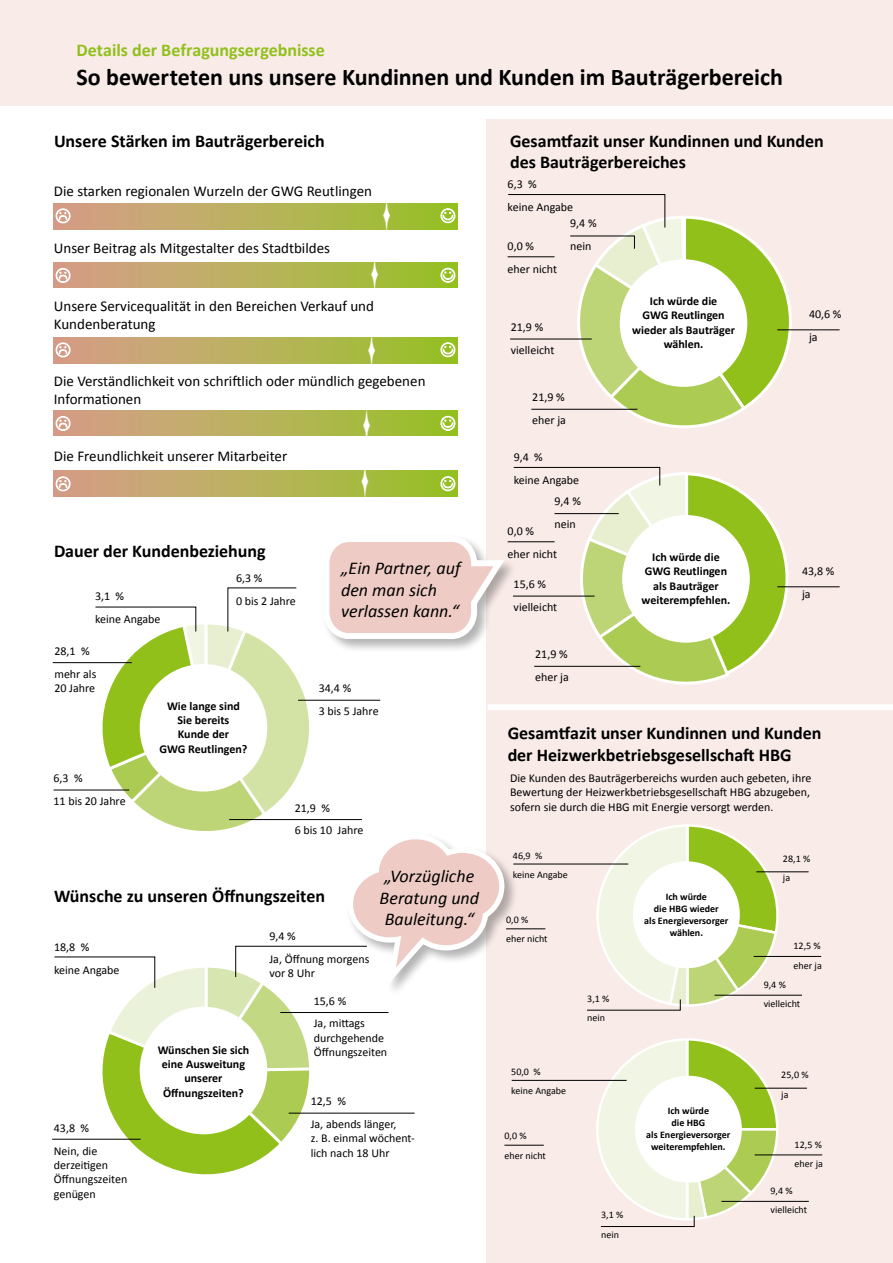
<style>
.page{position:relative;width:893px;height:1263px;background:#fff}
.page>*{position:absolute;margin:0;border:0;box-sizing:border-box;transform-origin:0 0}
.t1{font:45px/75.2px "Zapf Dingbats ITC";color:#fff;text-align:justify;scale:.2 1}
.t2{font:700 24px "Calibri";letter-spacing:-.005em;color:#000}
.t3{font:700 18px/21.6px "Calibri";color:#000}
.t4{font:italic 18px/21.6px "Calibri";color:#000}
.t5{font:700 18px "Calibri";color:#91c01b}
.t6{font:15px/18px "Calibri";color:#000}
.t7{font:12px/23px "Calibri";color:#000}
.t8{font:700 12px/14.4px "Calibri";color:#000;text-align:center}
.t9{font:10.05px/19.2px "Calibri";color:#000}
.t10{font:700 10.05px/12px "Calibri";color:#000;text-align:center}
</style>
<div class="page">
<div style="left:486px;top:119px;width:407px;height:1144px;background:#f8ebe8"></div>
<div style="left:0;top:0;width:893px;height:105px;background:#f8ebe8"></div>
<hr style="left:53px;top:662px;width:79px;height:1px;background:#000">
<hr style="left:52px;top:1139px;width:89px;height:1px;background:#000">
<div style="left:54px;top:203px;width:404px;height:26px;background:linear-gradient(to right,#d89e8d,#96c327)"></div>
<div style="left:54px;top:262px;width:404px;height:26px;background:linear-gradient(to right,#d89e8d,#96c327)"></div>
<div style="left:54px;top:338px;width:404px;height:25px;background:linear-gradient(to right,#d89e8d,#96c327)"></div>
<div style="left:54px;top:410px;width:404px;height:26px;background:linear-gradient(to right,#d89e8d,#96c327)"></div>
<div style="left:54px;top:471px;width:404px;height:25px;background:linear-gradient(to right,#d89e8d,#96c327)"></div>
<hr style="left:777px;top:329px;width:63px;height:1px;background:#000">
<svg style="left:507px;top:194px;width:286px;height:234px"></svg>
<hr style="left:531px;top:409px;width:106px;height:1px;background:#000">
<div style="left:488px;top:704px;width:405px;height:6px;background:#fff"></div>
<hr style="left:777px;top:586px;width:63px;height:1px;background:#000">
<svg style="left:513px;top:467px;width:277px;height:218px"></svg>
<hr style="left:534px;top:666px;width:106px;height:1px;background:#000">
<svg style="left:586px;top:824px;width:194px;height:187px"></svg>
<hr style="left:756px;top:871px;width:53px;height:1px;background:#000">
<hr style="left:714px;top:995px;width:88px;height:1px;background:#000">
<hr style="left:506px;top:928px;width:39px;height:1px;background:#000">
<hr style="left:513px;top:864px;width:115px;height:1px;background:#000">
<hr style="left:754px;top:956px;width:67px;height:1px;background:#000">
<svg style="left:595px;top:1038px;width:185px;height:189px"></svg>
<hr style="left:755px;top:1088px;width:52px;height:1px;background:#000">
<hr style="left:721px;top:1201px;width:88px;height:1px;background:#000">
<hr style="left:504px;top:1145px;width:40px;height:1px;background:#000">
<hr style="left:512px;top:1080px;width:115px;height:1px;background:#000">
<hr style="left:755px;top:1154px;width:67px;height:1px;background:#000">
<div style="left:321px;top:534px;width:196px;height:119px;background:#000;opacity:.3"></div>
<div style="left:326px;top:539px;width:148px;height:97px;background:#eeccc5;border-radius:23px"></div>
<div style="left:323px;top:536px;width:154px;height:103px;border:6px solid #fff;border-radius:23px"></div>
<div style="left:346px;top:832px;width:172px;height:166px;background:#000;opacity:.3"></div>
<svg style="left:54px;top:587px;width:453px;height:588px"></svg>
<svg style="left:440px;top:208px;width:16px;height:15px"></svg>
<svg style="left:55px;top:208px;width:16px;height:22px"></svg>
<svg style="left:440px;top:267px;width:16px;height:16px"></svg>
<svg style="left:55px;top:268px;width:16px;height:20px"></svg>
<svg style="left:440px;top:342px;width:16px;height:15px"></svg>
<svg style="left:55px;top:342px;width:16px;height:22px"></svg>
<svg style="left:440px;top:416px;width:16px;height:15px"></svg>
<svg style="left:55px;top:416px;width:16px;height:20px"></svg>
<svg style="left:440px;top:476px;width:16px;height:15px"></svg>
<svg style="left:55px;top:476px;width:16px;height:21px"></svg>
<svg style="left:384px;top:203px;width:6px;height:27px"></svg>
<svg style="left:362px;top:470px;width:6px;height:27px"></svg>
<h3 class="t5" style="left:77px;top:38px;width:250px">Details der Befragungsergebnisse</h3>
<h2 class="t2" style="left:77px;top:61px;width:708px">So bewerteten uns unsere Kundinnen und Kunden im Bauträgerbereich</h2>
<h3 class="t3" style="left:54px;top:130px;width:272px">Unsere Stärken im Bauträgerbereich</h3>
<h3 class="t3" style="left:510px;top:130px;width:315px">Gesamtfazit unser Kundinnen und Kunden des Bauträgerbereiches</h3>
<p class="t6" style="left:54px;top:182px;width:320px">Die starken regionalen Wurzeln der GWG Reutlingen</p>
<p class="t6" style="left:54px;top:240px;width:278px">Unser Beitrag als Mitgestalter des Stadtbildes</p>
<h1 class="t1" style="left:363px;top:237px;width:78px">✦ ✦ ✦</h1>
<p class="t6" style="left:54px;top:297px;width:322px">Unsere Servicequalität in den Bereichen Verkauf und<br>Kundenberatung</p>
<p class="t6" style="left:54px;top:372px;width:373px">Die Verständlichkeit von schriftlich oder mündlich gegebenen<br>Informationen</p>
<p class="t6" style="left:54px;top:447px;width:235px">Die Freundlichkeit unserer Mitarbeiter</p>
<h3 class="t3" style="left:54px;top:540px;width:213px">Dauer der Kundenbeziehung</h3>
<p class="t7" style="left:95px;top:585px;width:67px">3,1 %<br>keine Angabe</p>
<p class="t7" style="left:54px;top:640px;width:43px">28,1 % mehr als</p>
<p class="t7" style="left:54px;top:677px;width:42px">20 Jahre</p>
<p class="t7" style="left:236px;top:567px;width:61px">6,3 %<br>0 bis 2 Jahre</p>
<p class="t8" style="left:160px;top:698px;width:89px">Wie lange sind<br>Sie bereits<br>Kunde der<br>GWG Reutlingen?</p>
<h3 class="t4" style="left:341px;top:557px;width:121px">„Ein Partner, auf den man sich verlassen kann.“</h3>
<p class="t7" style="left:319px;top:676px;width:61px">34,4 %<br>3 bis 5 Jahre</p>
<p class="t7" style="left:54px;top:767px;width:74px">6,3 %<br>11 bis 20 Jahre</p>
<p class="t7" style="left:295px;top:796px;width:70px">21,9 %<br>6 bis 10 Jahre</p>
<h3 class="t3" style="left:54px;top:885px;width:273px">Wünsche zu unseren Öffnungszeiten</h3>
<h3 class="t4" style="left:380px;top:865px;width:101px">„Vorzügliche<br>Beratung und<br>Bauleitung.“</h3>
<p class="t7" style="left:54px;top:935px;width:67px">18,8 %<br>keine Angabe</p>
<p class="t7" style="left:54px;top:1116px;width:45px">43,8 %<br>Nein, die</p>
<p class="t7" style="left:54px;top:1158px;width:75px;line-height:14.4px">derzeitigen<br>Öffnungszeiten genügen</p>
<p class="t8" style="left:158px;top:1042px;width:93px">Wünschen Sie sich eine Ausweitung unserer<br>Öffnungszeiten?</p>
<p class="t7" style="left:269px;top:924px;width:101px">9,4 %<br>Ja, Öffnung morgens</p>
<p class="t7" style="left:269px;top:962px;width:47px">vor 8 Uhr</p>
<p class="t7" style="left:314px;top:989px;width:53px">15,6 %<br>Ja, mittags</p>
<p class="t7" style="left:314px;top:1031px;width:75px;line-height:14.4px">durchgehende<br>Öffnungszeiten</p>
<p class="t7" style="left:311px;top:1090px;width:87px">12,5 %<br>Ja, abends länger,</p>
<p class="t7" style="left:311px;top:1131px;width:106px;line-height:14.4px">z. B. einmal wöchent&shy;lich nach 18 Uhr</p>
<p class="t7" style="left:508px;top:173px;width:67px">6,3 %<br>keine Angabe</p>
<p class="t7" style="left:508px;top:234px;width:51px">0,0 % eher nicht</p>
<p class="t7" style="left:570px;top:212px;width:28px">9,4 % nein</p>
<p class="t7" style="left:511px;top:316px;width:45px">21,9 % vielleicht</p>
<p class="t7" style="left:532px;top:385px;width:35px">21,9 % eher ja</p>
<p class="t7" style="left:514px;top:446px;width:67px">9,4 %<br>keine Angabe</p>
<p class="t7" style="left:554px;top:490px;width:28px">9,4 % nein</p>
<p class="t7" style="left:508px;top:519px;width:51px">0,0 % eher nicht</p>
<p class="t7" style="left:514px;top:573px;width:45px">15,6 % vielleicht</p>
<p class="t7" style="left:535px;top:642px;width:35px">21,9 % eher ja</p>
<p class="t8" style="left:632px;top:294px;width:104px">Ich würde die<br>GWG Reutlingen wieder als Bauträger wählen.</p>
<p class="t8" style="left:641px;top:549px;width:90px">Ich würde die<br>GWG Reutlingen als Bauträger weiterempfehlen.</p>
<p class="t7" style="left:809px;top:303px;width:34px">40,6 % ja</p>
<p class="t7" style="left:802px;top:560px;width:34px">43,8 % ja</p>
<h3 class="t3" style="left:508px;top:722px;width:315px">Gesamtfazit unser Kundinnen und Kunden der Heizwerkbetriebsgesellschaft HBG</h3>
<p class="t7" style="left:510px;top:771px;width:303px;line-height:14.4px;text-align:justify">Die Kunden des Bauträgerbereichs wurden auch gebeten, ihre Bewertung der Heizwerkbetriebsgesellschaft HBG abzugeben, sofern sie durch die HBG mit Energie versorgt werden.</p>
<p class="t9" style="left:513px;top:846px;width:56px">46,9 %<br>keine Angabe</p>
<p class="t9" style="left:506px;top:910px;width:43px">0,0 % eher nicht</p>
<p class="t9" style="left:511px;top:1062px;width:56px">50,0 %<br>keine Angabe</p>
<p class="t9" style="left:504px;top:1126px;width:43px">0,0 % eher nicht</p>
<p class="t9" style="left:587px;top:989px;width:24px">3,1 % nein</p>
<p class="t9" style="left:601px;top:1205px;width:24px">3,1 % nein</p>
<p class="t10" style="left:644px;top:890px;width:86px">Ich würde<br>die HBG wieder<br>als Energieversorger wählen.</p>
<p class="t10" style="left:646px;top:1104px;width:86px">Ich würde<br>die HBG<br>als Energieversorger weiterempfehlen.</p>
<p class="t9" style="left:783px;top:849px;width:29px">28,1 % ja</p>
<p class="t9" style="left:793px;top:936px;width:30px">12,5 % eher ja</p>
<p class="t9" style="left:764px;top:975px;width:38px">9,4 % vielleicht</p>
<p class="t9" style="left:781px;top:1065px;width:29px">25,0 % ja</p>
<p class="t9" style="left:795px;top:1135px;width:30px">12,5 % eher ja</p>
<p class="t9" style="left:770px;top:1181px;width:38px">9,4 % vielleicht</p>
</div>
